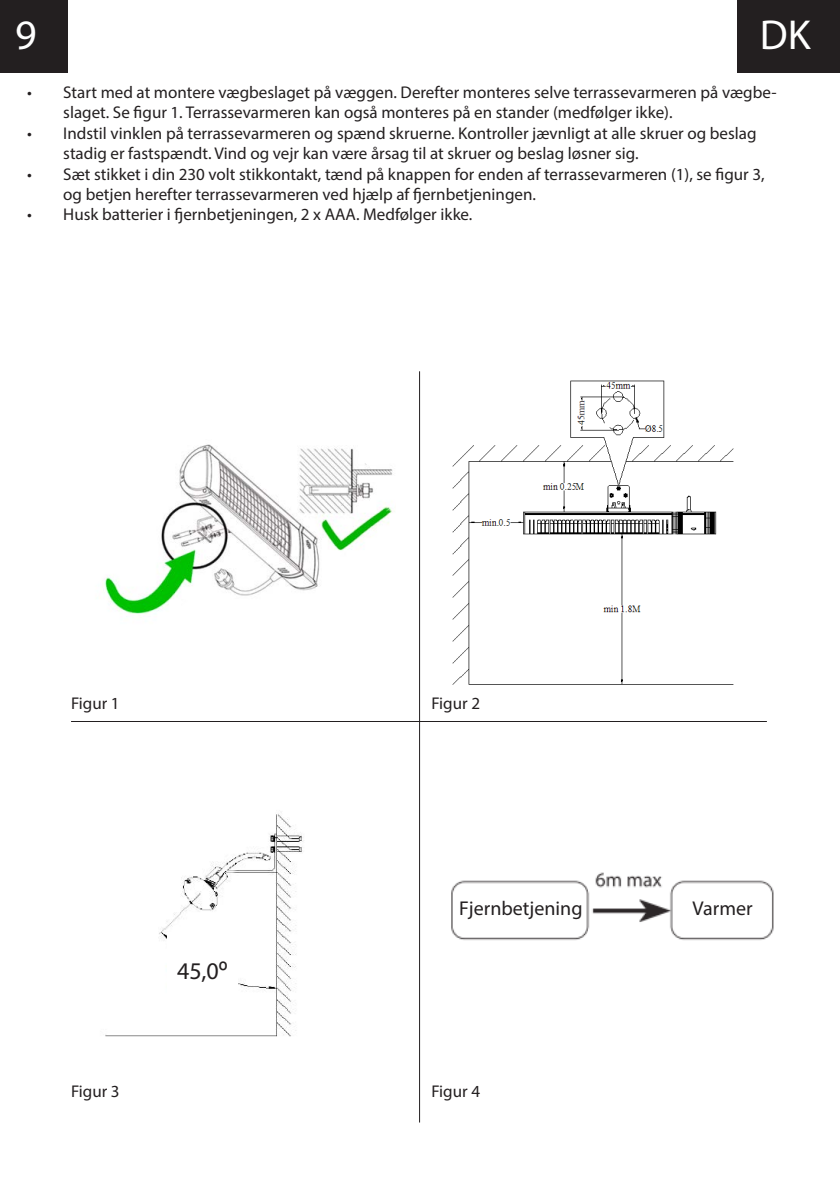
<style>
.page{position:relative;width:840px;height:1191px;background:#fff}
.page>*{position:absolute;margin:0;border:0;box-sizing:border-box;transform-origin:0 0}
.t1{font:42px "Myriad Pro";color:#fff}
.t2{font:24px "Myriad Pro";color:#231f20}
.t3{font:20px "Myriad Pro";color:#231f20}
.t4{font:17px/20.4px "Myriad Pro";color:#231f20}
.s1{font-family:"Arial"}
</style>
<div class="page">
<img style="left:452px;top:380px;width:282px;height:305px">
<img style="left:105px;top:814px;width:198px;height:223px">
<div style="left:167px;top:932px;width:70px;height:76px;background:#fff"></div>
<div style="left:737px;top:0;width:102px;height:72px;background:#231f20"></div>
<div style="left:0;top:0;width:67px;height:73px;background:#231f20"></div>
<hr style="left:419px;top:371px;width:1px;height:751px;background:#231f20">
<hr style="left:71px;top:721px;width:695px;height:1px;background:#231f20">
<img style="left:451px;top:872px;width:323px;height:69px">
<img style="left:104px;top:444px;width:289px;height:170px">
<div style="left:455px;top:899px;width:130px;height:21px;background:#fff"></div>
<div style="left:678px;top:899px;width:88px;height:27px;background:#fff"></div>
<h1 class="t1" style="left:15px;top:9px;width:23px">9</h1>
<p class="t1" style="left:759px;top:9px;width:52px">DK</p>
<p class="t4" style="left:63px;top:82px;width:714px;text-indent:-36px">• Start med at montere vægbeslaget på væggen. Derefter monteres selve terrassevarmeren på vægbe&shy;slaget. Se figur 1. Terrassevarmeren kan også monteres på en stander (medfølger ikke).</p>
<p class="t4" style="left:63px;top:123px;width:694px;text-indent:-36px">• Indstil vinklen på terrassevarmeren og spænd skruerne. Kontroller jævnligt at alle skruer og beslag stadig er fastspændt. Vind og vejr kan være årsag til at skruer og beslag løsner sig.</p>
<p class="t4" style="left:63px;top:163px;width:702px;text-indent:-36px">• Sæt stikket i din 230 volt stikkontakt, tænd på knappen for enden af terrassevarmeren (1), se figur 3, og betjen herefter terrassevarmeren ved hjælp af fjernbetjeningen.</p>
<p class="t4" style="left:27px;top:204px;width:446px">• Husk batterier i fjernbetjeningen, 2 x AAA. Medfølger ikke.</p>
<p class="t4" style="left:71px;top:692px;width:50px">Figur 1</p>
<p class="t4" style="left:431px;top:692px;width:50px">Figur 2</p>
<p class="t2" style="left:177px;top:956px;width:52px">45,0<span class="s1">º</span></p>
<p class="t3" style="left:459px;top:896px;width:125px">Fjernbetjening</p>
<p class="t3" style="left:692px;top:896px;width:61px">Varmer</p>
<p class="t4" style="left:71px;top:1081px;width:50px">Figur 3</p>
<p class="t4" style="left:431px;top:1081px;width:50px">Figur 4</p>
</div>
